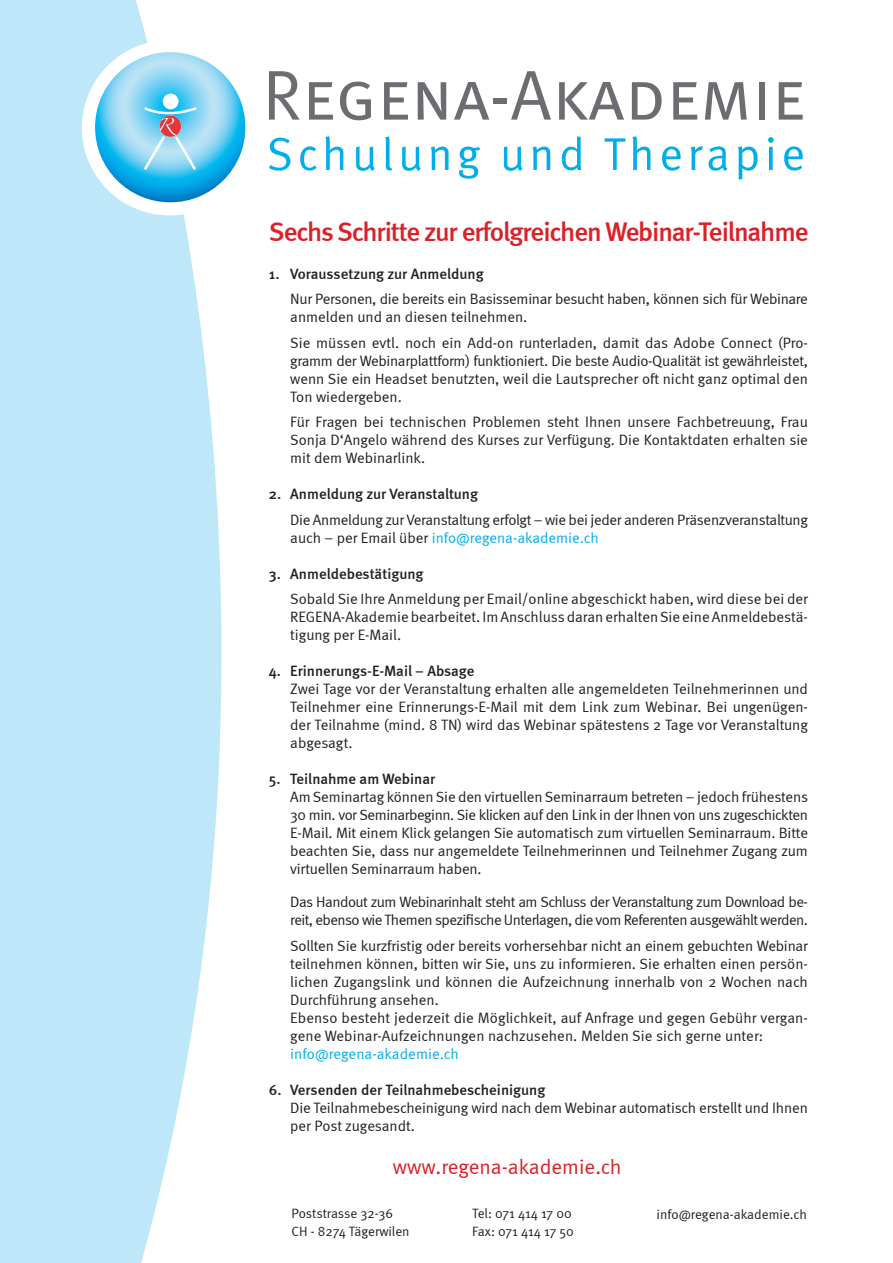
<style>
.page{position:relative;width:893px;height:1263px;background:#fff}
.page>*{position:absolute;margin:0;border:0;box-sizing:border-box;transform-origin:0 0}
.t1{font:500 27px "Meta";letter-spacing:-.04em;color:#da2128}
.t2{font:21px "Meta Normal";color:#da2128}
.t3{font:15px/18px "Meta Normal";letter-spacing:-.01em;color:#231f20;text-align:justify}
.t4{font:500 15px "Meta";color:#231f20}
.t5{font:15px/18px "Meta Normal";letter-spacing:-.035em;color:#231f20}
.t6{font:15px "Meta Normal";letter-spacing:.005em;color:#00aeeb}
.t7{font:13.5px "Meta Normal";letter-spacing:-.005em;color:#231f20}
.s1{color:#00aeeb}
</style>
<div class="page">
<div style="left:0;top:0;width:117px;height:1263px;background:#bee7fa"></div>
<svg style="left:117px;top:0;width:406px;height:1263px"></svg>
<div style="left:82px;top:40px;width:175px;height:175px;background:#fff;border-radius:50%"></div>
<svg style="left:95px;top:52px;width:150px;height:150px"></svg>
<svg style="left:269px;top:71px;width:31px;height:49px"></svg>
<svg style="left:309px;top:82px;width:24px;height:38px"></svg>
<svg style="left:340px;top:82px;width:31px;height:38px"></svg>
<svg style="left:384px;top:82px;width:24px;height:38px"></svg>
<svg style="left:418px;top:82px;width:28px;height:38px"></svg>
<svg style="left:454px;top:82px;width:35px;height:38px"></svg>
<div style="left:494px;top:98px;width:13px;height:6px;background:#6c6d70"></div>
<svg style="left:511px;top:71px;width:40px;height:49px"></svg>
<svg style="left:559px;top:82px;width:65px;height:38px"></svg>
<svg style="left:632px;top:82px;width:30px;height:38px"></svg>
<svg style="left:673px;top:82px;width:24px;height:38px"></svg>
<svg style="left:705px;top:82px;width:42px;height:38px"></svg>
<div style="left:759px;top:82px;width:5px;height:38px;background:#6c6d70"></div>
<svg style="left:779px;top:82px;width:24px;height:38px"></svg>
<svg style="left:269px;top:138px;width:21px;height:33px"></svg>
<svg style="left:300px;top:146px;width:17px;height:25px"></svg>
<svg style="left:325px;top:136px;width:18px;height:34px"></svg>
<svg style="left:356px;top:146px;width:19px;height:25px"></svg>
<svg style="left:385px;top:136px;width:7px;height:34px"></svg>
<svg style="left:402px;top:146px;width:19px;height:25px"></svg>
<svg style="left:431px;top:146px;width:18px;height:24px"></svg>
<svg style="left:459px;top:147px;width:21px;height:32px"></svg>
<svg style="left:504px;top:146px;width:18px;height:25px"></svg>
<svg style="left:532px;top:146px;width:18px;height:24px"></svg>
<svg style="left:562px;top:136px;width:19px;height:34px"></svg>
<svg style="left:605px;top:138px;width:20px;height:32px"></svg>
<svg style="left:633px;top:136px;width:17px;height:34px"></svg>
<svg style="left:662px;top:146px;width:19px;height:25px"></svg>
<svg style="left:691px;top:146px;width:36px;height:25px"></svg>
<svg style="left:738px;top:146px;width:20px;height:34px"></svg>
<svg style="left:768px;top:137px;width:6px;height:33px"></svg>
<svg style="left:784px;top:146px;width:19px;height:25px"></svg>
<p class="t1" style="left:269px;top:216px;width:541px">Sechs Schritte zur erfolgreichen Webinar-Teilnahme</p>
<p class="t4" style="left:269px;top:265px;width:216px">1. Voraussetzung zur Anmeldung</p>
<p class="t3" style="left:290px;top:290px;width:519px">Nur Personen, die bereits ein Basisseminar besucht haben, können sich für Webinare anmelden und an diesen teilnehmen.</p>
<p class="t3" style="left:290px;top:333px;width:519px">Sie müssen evtl. noch ein Add-on runterladen, damit das Adobe Connect (Pro&shy;gramm der Webinarplattform) funktioniert. Die beste Audio-Qualität ist gewährleistet, wenn Sie ein Headset benutzten, weil die Lautsprecher oft nicht ganz optimal den Ton wiedergeben.</p>
<p class="t3" style="left:290px;top:413px;width:519px">Für Fragen bei technischen Problemen steht Ihnen unsere Fachbetreuung, Frau Sonja D‘Angelo während des Kurses zur Verfügung. Die Kontaktdaten erhalten sie mit dem Webinarlink.</p>
<p class="t4" style="left:269px;top:485px;width:211px">2. Anmeldung zur Veranstaltung</p>
<p class="t3" style="left:290px;top:510px;width:519px">Die Anmeldung zur Veranstaltung erfolgt – wie bei jeder anderen Präsenzveranstaltung auch – per Email über <span class="s1">info@regena-akademie.ch</span></p>
<p class="t4" style="left:269px;top:565px;width:156px">3. Anmeldebestätigung</p>
<p class="t3" style="left:290px;top:590px;width:519px">Sobald Sie Ihre Anmeldung per Email/online abgeschickt haben, wird diese bei der REGENA-Akademie bearbeitet. Im Anschluss daran erhalten Sie eine Anmeldebestä&shy;tigung per E-Mail.</p>
<p class="t4" style="left:269px;top:662px;width:207px">4. Erinnerungs-E-Mail – Absage</p>
<p class="t3" style="left:290px;top:680px;width:519px">Zwei Tage vor der Veranstaltung erhalten alle angemeldeten Teilnehmerinnen und Teilnehmer eine Erinnerungs-E-Mail mit dem Link zum Webinar. Bei ungenügen&shy;der Teilnahme (mind. 8 TN) wird das Webinar spätestens 2 Tage vor Veranstaltung abgesagt.</p>
<p class="t4" style="left:269px;top:770px;width:168px">5. Teilnahme am Webinar</p>
<p class="t3" style="left:290px;top:788px;width:519px">Am Seminartag können Sie den virtuellen Seminarraum betreten – jedoch frühestens 30 min. vor Seminarbeginn. Sie klicken auf den Link in der Ihnen von uns zugeschickten E-Mail. Mit einem Klick gelangen Sie automatisch zum virtuellen Seminarraum. Bitte beachten Sie, dass nur angemeldete Teilnehmerinnen und Teilnehmer Zugang zum virtuellen Seminarraum haben.</p>
<p class="t5" style="left:290px;top:893px;width:519px">Das Handout zum Webinarinhalt steht am Schluss der Veranstaltung zum Download be&shy;reit, ebenso wie Themen spezifische Unterlagen, die vom Referenten ausgewählt werden.</p>
<p class="t3" style="left:290px;top:936px;width:519px">Sollten Sie kurzfristig oder bereits vorhersehbar nicht an einem gebuchten Webinar teilnehmen können, bitten wir Sie, uns zu informieren. Sie erhalten einen persön&shy;lichen Zugangslink und können die Aufzeichnung innerhalb von 2 Wochen nach Durchführung ansehen.</p>
<p class="t3" style="left:290px;top:1008px;width:519px">Ebenso besteht jederzeit die Möglichkeit, auf Anfrage und gegen Gebühr vergan&shy;gene Webinar-Aufzeichnungen nachzusehen. Melden Sie sich gerne unter:</p>
<p class="t6" style="left:290px;top:1045px;width:170px">info@regena-akademie.ch</p>
<p class="t4" style="left:269px;top:1081px;width:278px">6. Versenden der Teilnahmebescheinigung</p>
<p class="t3" style="left:290px;top:1098px;width:519px">Die Teilnahmebescheinigung wird nach dem Webinar automatisch erstellt und Ihnen per Post zugesandt.</p>
<p class="t2" style="left:393px;top:1154px;width:230px">www.regena-akademie.ch</p>
<p class="t7" style="left:292px;top:1206px;width:103px">Poststrasse 32-36</p>
<p class="t7" style="left:292px;top:1224px;width:120px">CH - 8274 Tägerwilen</p>
<p class="t7" style="left:472px;top:1206px;width:101px">Tel: 071 414 17 00</p>
<p class="t7" style="left:472px;top:1224px;width:103px">Fax: 071 414 17 50</p>
<p class="t7" style="left:657px;top:1207px;width:152px">info@regena-akademie.ch</p>
</div>
